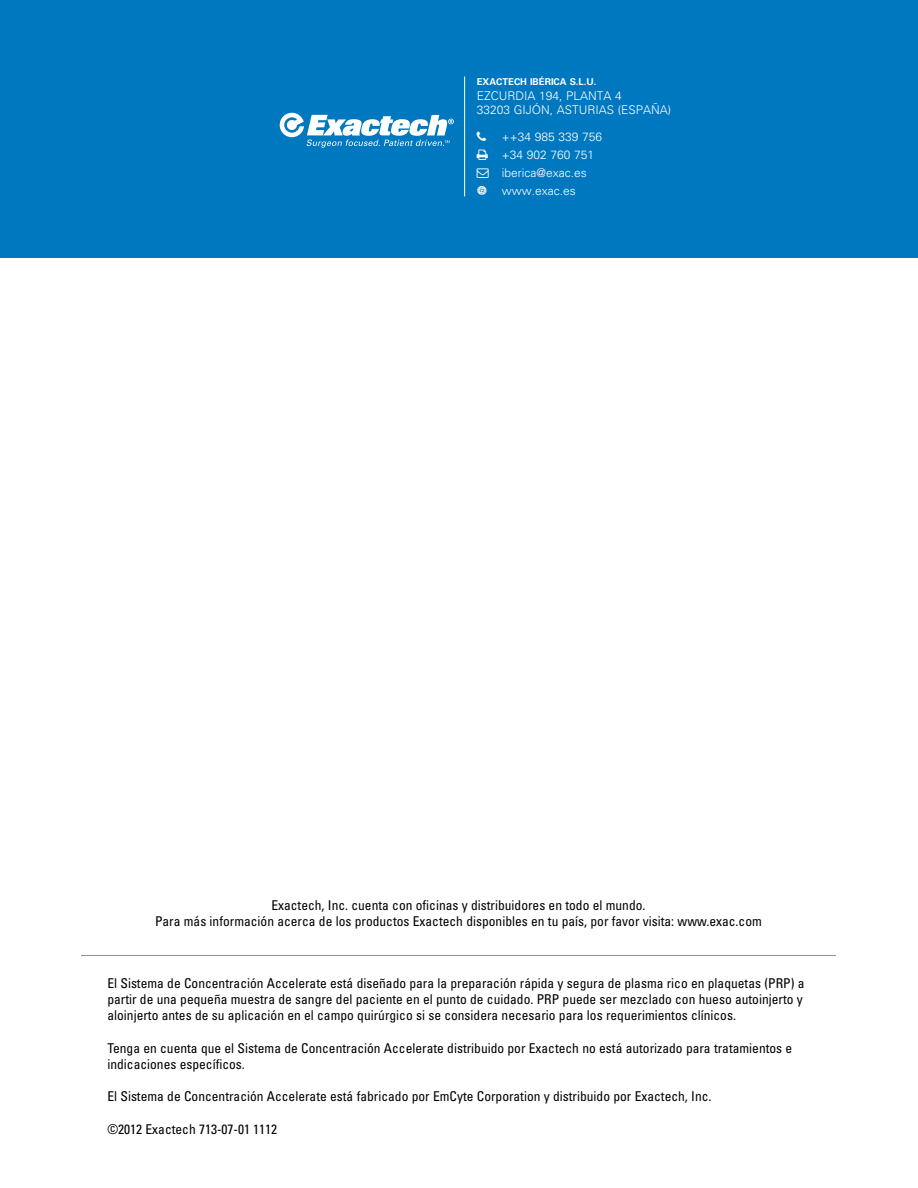
<style>
.page{position:relative;width:918px;height:1188px;background:#fff}
.page>*{position:absolute;margin:0;border:0;box-sizing:border-box;transform-origin:0 0}
.t1{font:condensed 13.5px/16.2px "Univers LT Std";color:#000}
.t2{font:300 12px "Univers LT Std";color:#fff}
.t3{font:700 9.45px "Univers LT Std";color:#fff}
.s1{font-family:"Web Tools";font-weight:400;font-size:16.5px}
</style>
<div class="page">
<div style="left:0;top:0;width:918px;height:257px;background:#0078bf"></div>
<hr style="left:464px;top:77px;width:1px;height:119px;background:#fff">
<svg style="left:280px;top:113px;width:174px;height:35px"></svg>
<hr style="left:81px;top:955px;width:755px;height:1px;background:#929292">
<p class="t3" style="left:477px;top:77px;width:121px">EXACTECH IBÉRICA S.L.U.</p>
<p class="t2" style="left:477px;top:88px;width:147px">EZCURDIA 194, PLANTA 4</p>
<p class="t2" style="left:477px;top:103px;width:196px">33203 GIJÓN, ASTURIAS (ESPAÑA)</p>
<p class="t2" style="left:502px;top:129px;width:102px">++34 985 339 756</p>
<p class="t2" style="left:502px;top:147px;width:94px">+34 902 760 751</p>
<p class="t2" style="left:502px;top:165px;width:86px">iberica@exac.es</p>
<p class="t2" style="left:477px;top:183px;width:101px"><span class="s1">X</span> www.exac.es</p>
<p class="t1" style="left:271px;top:897px;width:376px">Exactech, Inc. cuenta con oficinas y distribuidores en todo el mundo.</p>
<p class="t1" style="left:155px;top:913px;width:608px">Para más información acerca de los productos Exactech disponibles en tu país, por favor visita: www.exac.com</p>
<p class="t1" style="left:107px;top:975px;width:699px">El Sistema de Concentración Accelerate está diseñado para la preparación rápida y segura de plasma rico en plaquetas (PRP) a partir de una pequeña muestra de sangre del paciente en el punto de cuidado. PRP puede ser mezclado con hueso autoinjerto y aloinjerto antes de su aplicación en el campo quirúrgico si se considera necesario para los requerimientos clínicos.</p>
<p class="t1" style="left:107px;top:1040px;width:686px">Tenga en cuenta que el Sistema de Concentración Accelerate distribuido por Exactech no está autorizado para tratamientos e indicaciones específicos.</p>
<p class="t1" style="left:107px;top:1088px;width:606px">El Sistema de Concentración Accelerate está fabricado por EmCyte Corporation y distribuido por Exactech, Inc.</p>
<p class="t1" style="left:107px;top:1121px;width:171px">©2012 Exactech 713-07-01 1112</p>
</div>
